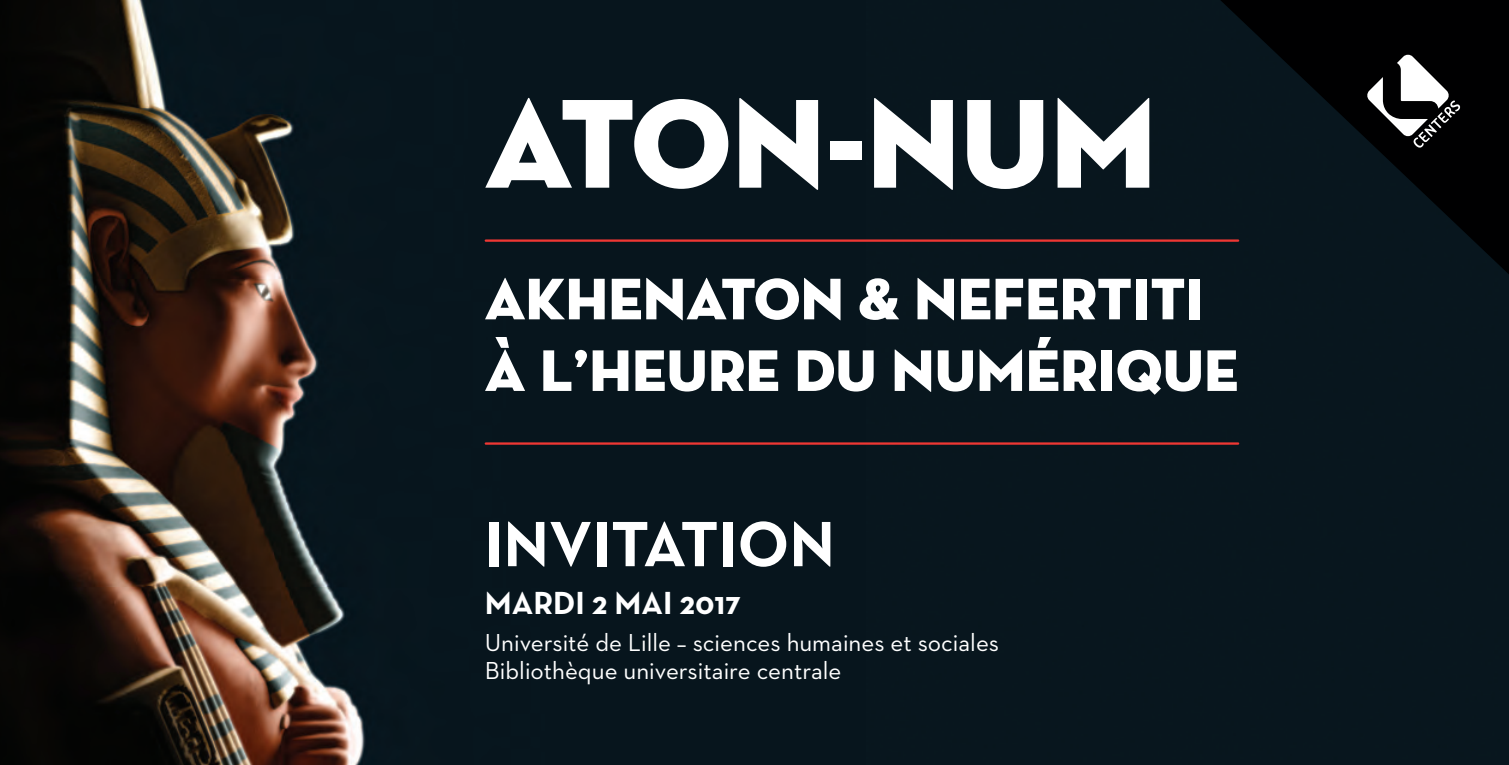
<style>
.page{position:relative;width:1509px;height:765px;background:#fff}
.page>*{position:absolute;margin:0;border:0;box-sizing:border-box;transform-origin:0 0}
.t1{font:128.75px "Neutra Disp Titling";color:#fff}
.t2{font:65px "Neutra Text Bold SC";color:#fff}
.t3{font:59.5px/71.5px "Neutra Disp Titling";color:#fff}
.t4{font:32.5px "Neutra Text Bold SC";color:#fff}
.t5{font:25px "Neutraface 2 Text";color:#fff}
</style>
<div class="page">
<img style="left:0;top:0;width:1508px;height:764px">
<hr style="left:485px;top:239px;width:752px;height:2px;background:#ee3733">
<hr style="left:485px;top:442px;width:752px;height:2px;background:#ee3733">
<svg style="left:1204px;top:0;width:304px;height:280px;background:#050d12"></svg>
<svg style="left:1366px;top:54px;width:94px;height:94px"></svg>
<p class="t1" style="left:485px;top:63px;width:673px">ATON-NUM</p>
<p class="t3" style="left:485px;top:263px;width:755px">AKHENATON &amp; NEFERTITI<br>À L’HEURE DU NUMÉRIQUE</p>
<p class="t2" style="left:485px;top:503px;width:352px">INVITATION</p>
<p class="t4" style="left:485px;top:582px;width:258px">MARDI 2 MAI 2017</p>
<p class="t5" style="left:485px;top:626px;width:516px">Université de Lille – sciences humaines et sociales</p>
<p class="t5" style="left:485px;top:654px;width:358px">Bibliothèque universitaire centrale</p>
</div>
